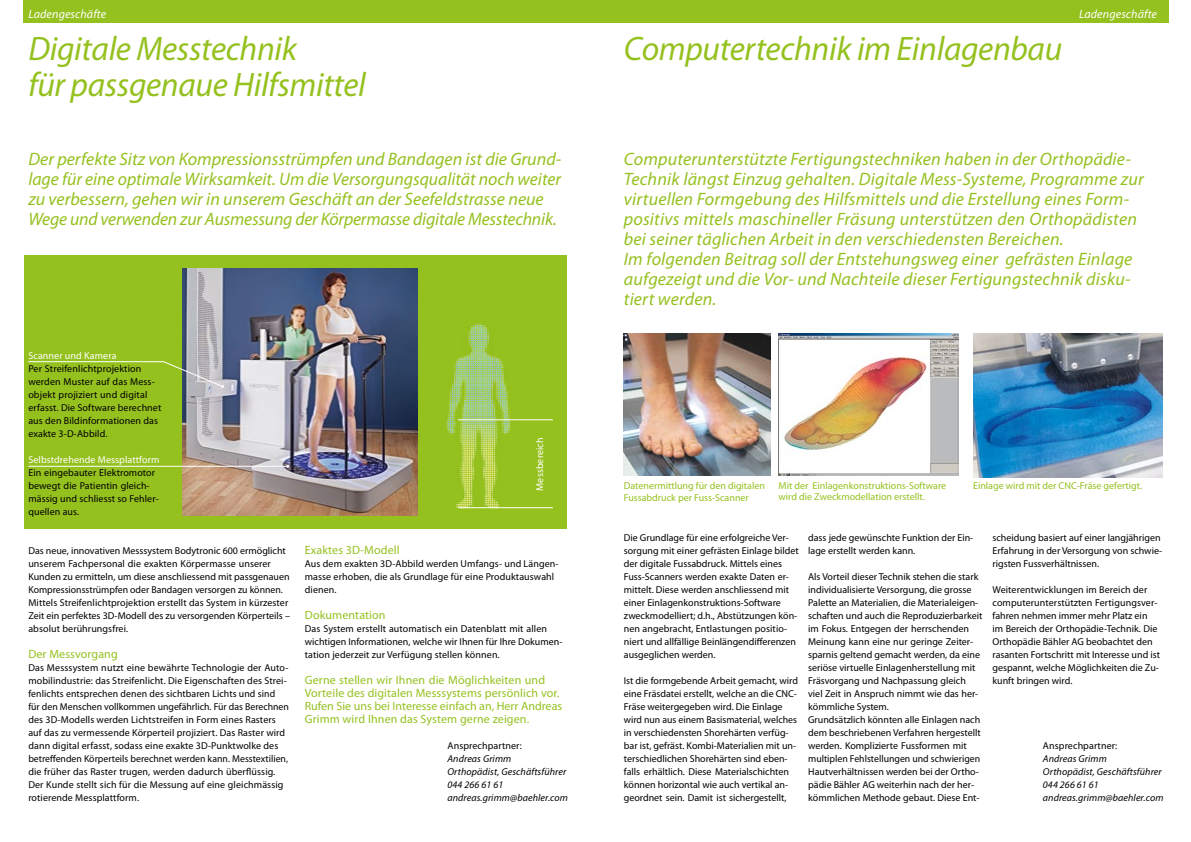
<style>
.page{position:relative;width:1191px;height:842px;background:#fff}
.page>*{position:absolute;margin:0;border:0;box-sizing:border-box;transform-origin:0 0}
.t1{font:italic 34px/36px "Myriad Pro";letter-spacing:-.01em;color:#95c11f}
.t2{font:italic 18px/20px "Myriad Pro";letter-spacing:.01em;color:#95c11f}
.t3{font:12px/13px "Myriad Pro";letter-spacing:.01em;color:#95c11f}
.t4{font:italic 12px "Myriad Pro";letter-spacing:.01em;color:#fff}
.t5{font:10px/13px "Myriad Pro";color:#000}
.t6{font:10px/12px "Myriad Pro";color:#95c11f}
.t7{font:italic 10px/13px "Myriad Pro";letter-spacing:.01em;color:#000}
.t8{font:10px "Myriad Pro";letter-spacing:.01em;color:#fff}
</style>
<div class="page">
<div style="left:24px;top:255px;width:543px;height:273px;background:#95c11f"></div>
<div style="left:23px;top:0;width:1145px;height:23px;background:#95c11f"></div>
<img style="left:778px;top:333px;width:181px;height:143px">
<img style="left:973px;top:333px;width:189px;height:144px">
<img style="left:624px;top:333px;width:146px;height:143px">
<img style="left:182px;top:268px;width:236px;height:247px">
<svg style="left:28px;top:361px;width:196px;height:27px"></svg>
<hr style="left:28px;top:466px;width:260px;height:1px;background:#fff">
<img style="left:446px;top:323px;width:77px;height:185px">
<hr style="left:458px;top:419px;width:95px;height:1px;background:#fff">
<hr style="left:458px;top:507px;width:95px;height:1px;background:#fff">
<p class="t4" style="left:28px;top:7px;width:79px">Ladengeschäfte</p>
<h1 class="t1" style="left:28px;top:31px;width:339px">Digitale Messtechnik<br>für passgenaue Hilfsmittel</h1>
<p class="t2" style="left:28px;top:149px;width:534px">Der perfekte Sitz von Kompressionsstrümpfen und Bandagen ist die Grund&shy;lage für eine optimale Wirksamkeit. Um die Versorgungsqualität noch weiter zu verbessern, gehen wir in unserem Geschäft an der Seefeldstrasse neue Wege und verwenden zur Ausmessung der Körpermasse digitale Messtechnik.</p>
<p class="t8" style="left:28px;top:350px;width:90px">Scanner und Kamera</p>
<p class="t5" style="left:28px;top:362px;width:134px">Per Streifenlichtprojektion werden Muster auf das Mess&shy;objekt projiziert und digital erfasst. Die Software berechnet aus den Bildinformationen das exakte 3-D-Abbild.</p>
<p class="t8" style="left:28px;top:454px;width:133px">Selbstdrehende Messplattform</p>
<p class="t5" style="left:28px;top:466px;width:132px">Ein eingebauter Elektromotor bewegt die Patientin gleich&shy;mässig und schliesst so Fehler&shy;quellen aus.</p>
<p class="t8" style="left:534px;top:491px;width:55px;rotate:-90deg">Messbereich</p>
<p class="t3" style="left:305px;top:544px;width:96px">Exaktes 3D-Modell</p>
<p class="t5" style="left:305px;top:557px;width:255px">Aus dem exakten 3D-Abbild werden Umfangs- und Längen&shy;masse erhoben, die als Grundlage für eine Produktauswahl dienen.</p>
<p class="t3" style="left:305px;top:609px;width:82px">Dokumentation</p>
<p class="t5" style="left:305px;top:622px;width:259px">Das System erstellt automatisch ein Datenblatt mit allen wichtigen Informationen, welche wir Ihnen für Ihre Dokumen&shy;tation jederzeit zur Verfügung stellen können.</p>
<p class="t5" style="left:28px;top:544px;width:263px">Das neue, innovativen Messsystem Bodytronic 600 ermöglicht unserem Fachpersonal die exakten Körpermasse unserer Kunden zu ermitteln, um diese anschliessend mit passgenauen Kompressionsstrümpfen oder Bandagen versorgen zu können.<br>Mittels Streifenlichtprojektion erstellt das System in kürzester Zeit ein perfektes 3D-Modell des zu versorgenden Körperteils – absolut berührungsfrei.</p>
<p class="t3" style="left:28px;top:648px;width:91px">Der Messvorgang</p>
<p class="t5" style="left:28px;top:661px;width:262px">Das Messsystem nutzt eine bewährte Technologie der Auto&shy;mobilindustrie: das Streifenlicht. Die Eigenschaften des Strei&shy;fenlichts entsprechen denen des sichtbaren Lichts und sind für den Menschen vollkommen ungefährlich. Für das Berechnen des 3D-Modells werden Lichtstreifen in Form eines Rasters auf das zu vermessende Körperteil projiziert. Das Raster wird dann digital erfasst, sodass eine exakte 3D-Punktwolke des betreffenden Körperteils berechnet werden kann. Messtextilien, die früher das Raster trugen, werden dadurch überflüssig.<br>Der Kunde stellt sich für die Messung auf eine gleichmässig rotierende Messplattform.</p>
<p class="t3" style="left:305px;top:674px;width:259px">Gerne stellen wir Ihnen die Möglichkeiten und Vorteile des digitalen Messsystems persönlich vor.<br>Rufen Sie uns bei Interesse einfach an, Herr Andreas Grimm wird Ihnen das System gerne zeigen.</p>
<p class="t5" style="left:447px;top:739px;width:76px">Ansprechpartner:</p>
<p class="t7" style="left:447px;top:752px;width:122px">Andreas Grimm<br>Orthopädist, Geschäftsführer<br>044 266 61 61 andreas.grimm@baehler.com</p>
<h1 class="t1" style="left:624px;top:31px;width:440px">Computertechnik im Einlagenbau</h1>
<p class="t4" style="left:1079px;top:7px;width:79px">Ladengeschäfte</p>
<p class="t2" style="left:624px;top:149px;width:521px">Computerunterstützte Fertigungstechniken haben in der Orthopädie-Technik längst Einzug gehalten. Digitale Mess-Systeme, Programme zur virtuellen Formgebung des Hilfsmittels und die Erstellung eines Form&shy;positivs mittels maschineller Fräsung unterstützen den Orthopädisten bei seiner täglichen Arbeit in den verschiedensten Bereichen.<br>Im folgenden Beitrag soll der Entstehungsweg einer gefrästen Einlage aufgezeigt und die Vor- und Nachteile dieser Fertigungstechnik disku&shy;tiert werden.</p>
<p class="t6" style="left:624px;top:480px;width:143px">Datenermittlung für den digitalen<br>Fussabdruck per Fuss-Scanner</p>
<p class="t6" style="left:778px;top:480px;width:169px;line-height:11px">Mit der Einlagenkonstruktions-Software wird die Zweckmodellation erstellt.</p>
<p class="t6" style="left:973px;top:480px;width:171px">Einlage wird mit der CNC-Fräse gefertigt.</p>
<p class="t5" style="left:624px;top:531px;width:176px">Die Grundlage für eine erfolgreiche Ver&shy;sorgung mit einer gefrästen Einlage bildet der digitale Fussabdruck. Mittels eines Fuss-Scanners werden exakte Daten er&shy;mittelt. Diese werden anschliessend mit einer Einlagenkonstruktions-Software zweckmodelliert; d.h., Abstützungen kön&shy;nen angebracht, Entlastungen positio&shy;niert und allfällige Beinlängendifferenzen ausgeglichen werden.</p>
<p class="t5" style="left:624px;top:674px;width:176px">Ist die formgebende Arbeit gemacht, wird eine Fräsdatei erstellt, welche an die CNC-Fräse weitergegeben wird. Die Einlage wird nun aus einem Basismaterial, welches in verschiedensten Shorehärten verfüg&shy;bar ist, gefräst. Kombi-Materialien mit un&shy;terschiedlichen Shorehärten sind eben&shy;falls erhältlich. Diese Materialschichten können horizontal wie auch vertikal an&shy;geordnet sein. Damit ist sichergestellt,</p>
<p class="t5" style="left:808px;top:531px;width:167px">dass jede gewünschte Funktion der Ein&shy;lage erstellt werden kann.</p>
<p class="t5" style="left:808px;top:570px;width:176px">Als Vorteil dieser Technik stehen die stark individualisierte Versorgung, die grosse Palette an Materialien, die Materialeigen&shy;schaften und auch die Reproduzierbarkeit im Fokus. Entgegen der herrschenden Meinung kann eine nur geringe Zeiter&shy;sparnis geltend gemacht werden, da eine seriöse virtuelle Einlagenherstellung mit Fräsvorgang und Nachpassung gleich viel Zeit in Anspruch nimmt wie das her&shy;kömmliche System.<br>Grundsätzlich könnten alle Einlagen nach dem beschriebenen Verfahren hergestellt werden. Komplizierte Fussformen mit multiplen Fehlstellungen und schwierigen Hautverhältnissen werden bei der Ortho&shy;pädie Bähler AG weiterhin nach der her&shy;kömmlichen Methode gebaut. Diese Ent-</p>
<p class="t5" style="left:992px;top:531px;width:171px">scheidung basiert auf einer langjährigen<br>Erfahrung in der Versorgung von schwie&shy;rigsten Fussverhältnissen.</p>
<p class="t5" style="left:992px;top:583px;width:169px">Weiterentwicklungen im Bereich der computerunterstützten Fertigungsver&shy;fahren nehmen immer mehr Platz ein im Bereich der Orthopädie-Technik. Die Orthopädie Bähler AG beobachtet den rasanten Fortschritt mit Interesse und ist gespannt, welche Möglichkeiten die Zu&shy;kunft bringen wird.</p>
<p class="t5" style="left:1043px;top:739px;width:76px">Ansprechpartner:</p>
<p class="t7" style="left:1043px;top:752px;width:122px">Andreas Grimm<br>Orthopädist, Geschäftsführer<br>044 266 61 61 andreas.grimm@baehler.com</p>
</div>
